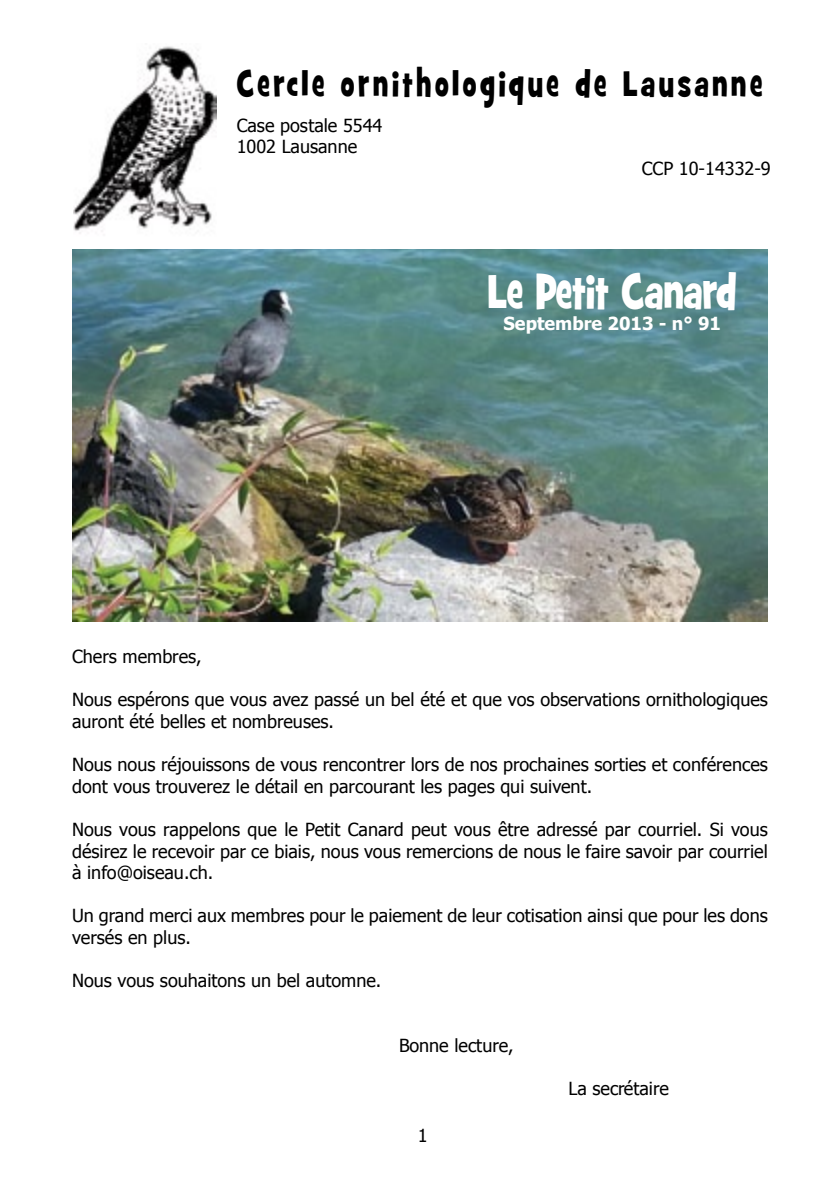
<style>
.page{position:relative;width:840px;height:1191px;background:#fff}
.page>*{position:absolute;margin:0;border:0;box-sizing:border-box;transform-origin:0 0}
.t1{font:700 48px "Grilled Cheese BTN Cn";letter-spacing:-.005em;color:#fff}
.t2{font:700 36px "Grilled Cheese BTN Cn";letter-spacing:.1em;color:#000}
.t3{font:18px/21.6px "Tahoma";color:#000}
.t4{font:700 18px "Tahoma";color:#fff}
</style>
<div class="page">
<img style="left:72px;top:249px;width:695px;height:372px">
<img style="left:74px;top:46px;width:142px;height:188px">
<h2 class="t2" style="left:236px;top:60px;width:526px">Cercle ornithologique de Lausanne</h2>
<p class="t3" style="left:236px;top:114px;width:147px">Case postale 5544<br>1002 Lausanne</p>
<p class="t3" style="left:641px;top:157px;width:130px">CCP 10-14332-9</p>
<h1 class="t1" style="left:487px;top:261px;width:250px">Le Petit Canard</h1>
<p class="t4" style="left:503px;top:311px;width:219px">Septembre 2013 - n° 91</p>
<p class="t3" style="left:72px;top:645px;width:131px">Chers membres,</p>
<p class="t3" style="left:72px;top:688px;width:697px">Nous espérons que vous avez passé un bel été et que vos observations ornithologiques auront été belles et nombreuses.</p>
<p class="t3" style="left:72px;top:753px;width:697px">Nous nous réjouissons de vous rencontrer lors de nos prochaines sorties et conférences dont vous trouverez le détail en parcourant les pages qui suivent.</p>
<p class="t3" style="left:72px;top:818px;width:697px;text-align:justify">Nous vous rappelons que le Petit Canard peut vous être adressé par courriel. Si vous désirez le recevoir par ce biais, nous vous remercions de nous le faire savoir par courriel à info@oiseau.ch.</p>
<p class="t3" style="left:72px;top:904px;width:697px">Un grand merci aux membres pour le paiement de leur cotisation ainsi que pour les dons versés en plus.</p>
<p class="t3" style="left:72px;top:969px;width:311px">Nous vous souhaitons un bel automne.</p>
<p class="t3" style="left:399px;top:1034px;width:116px">Bonne lecture,</p>
<p class="t3" style="left:417px;top:1124px;width:11px">1</p>
<p class="t3" style="left:568px;top:1077px;width:102px">La secrétaire</p>
</div>
